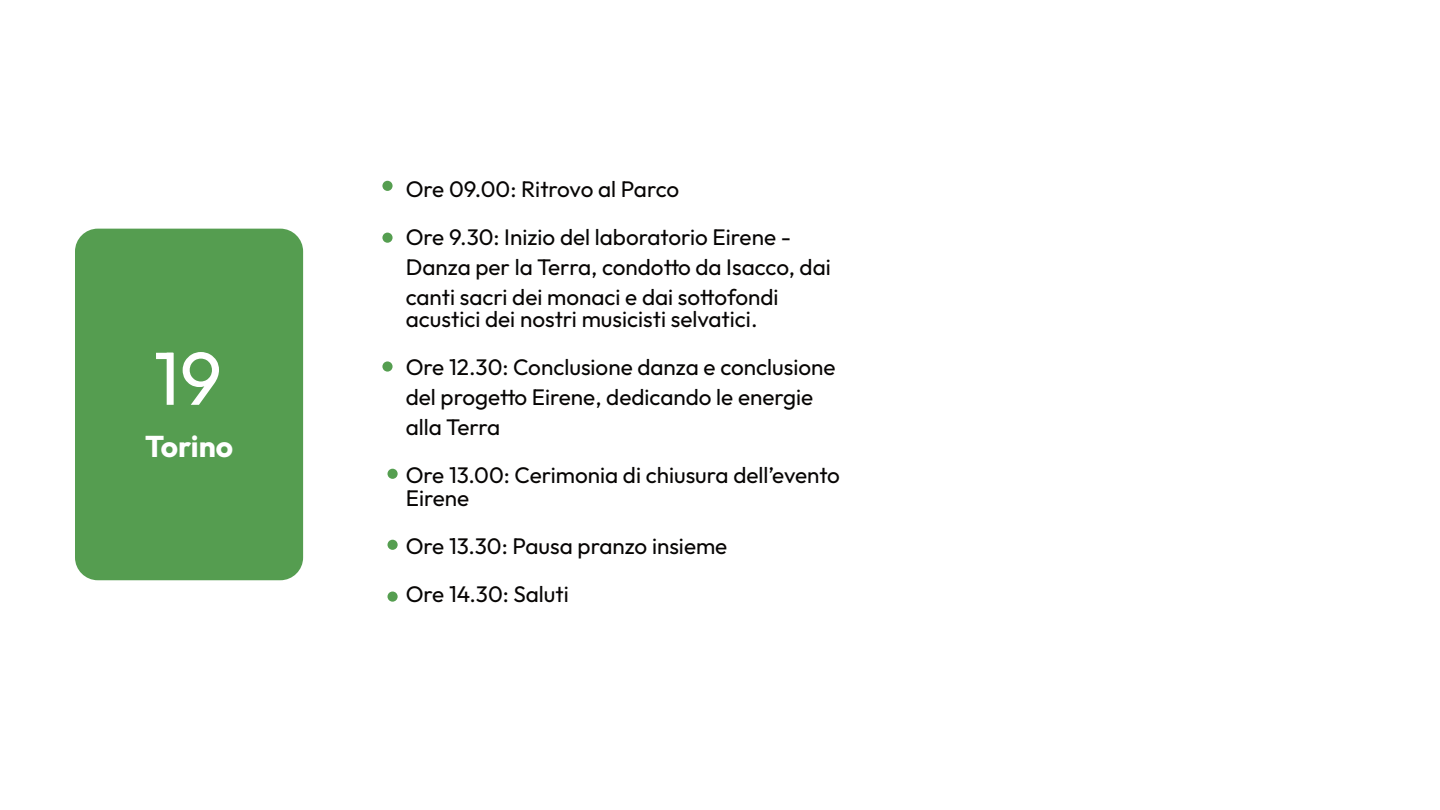
<style>
.page{position:relative;width:1440px;height:810px;background:#fff}
.page>*{position:absolute;margin:0;border:0;box-sizing:border-box;transform-origin:0 0}
.t1{font:75px "Outfit";color:#fff}
.t2{font:700 30px "Outfit";color:#fff}
.t3{font:22.5px/48px "Outfit";color:#070504}
</style>
<div class="page">
<div style="left:75px;top:229px;width:228px;height:351px;background:#559d50;border-radius:23px"></div>
<div style="left:382px;top:181px;width:11px;height:10px;background:#559e50;border-radius:50%"></div>
<div style="left:382px;top:233px;width:11px;height:10px;background:#559e50;border-radius:50%"></div>
<div style="left:382px;top:361px;width:11px;height:11px;background:#559e50;border-radius:50%"></div>
<div style="left:388px;top:469px;width:10px;height:10px;background:#559e50;border-radius:50%"></div>
<div style="left:388px;top:592px;width:10px;height:10px;background:#559e50;border-radius:50%"></div>
<div style="left:388px;top:540px;width:10px;height:10px;background:#559e50;border-radius:50%"></div>
<h1 class="t1" style="left:154px;top:330px;width:70px">19</h1>
<h2 class="t2" style="left:145px;top:427px;width:90px">Torino</h2>
<p class="t3" style="left:406px;top:165px;width:387px">Ore 09.00: Ritrovo al Parco<br>Ore 9.30: Inizio del laboratorio Eirene -</p>
<p class="t3" style="left:406px;top:252px;width:427px;line-height:30px">Danza per la Terra, condotto da Isacco, dai canti sacri dei monaci e dai sottofondi</p>
<p class="t3" style="left:406px;top:295px;width:431px">acustici dei nostri musicisti selvatici.<br>Ore 12.30: Conclusione danza e conclusione</p>
<p class="t3" style="left:406px;top:382px;width:409px;line-height:30px">del progetto Eirene, dedicando le energie alla Terra</p>
<p class="t3" style="left:406px;top:464px;width:436px;line-height:22.5px">Ore 13.00: Cerimonia di chiusura dell’evento<br>Eirene</p>
<p class="t3" style="left:406px;top:522px;width:323px">Ore 13.30: Pausa pranzo insieme<br>Ore 14.30: Saluti</p>
</div>
